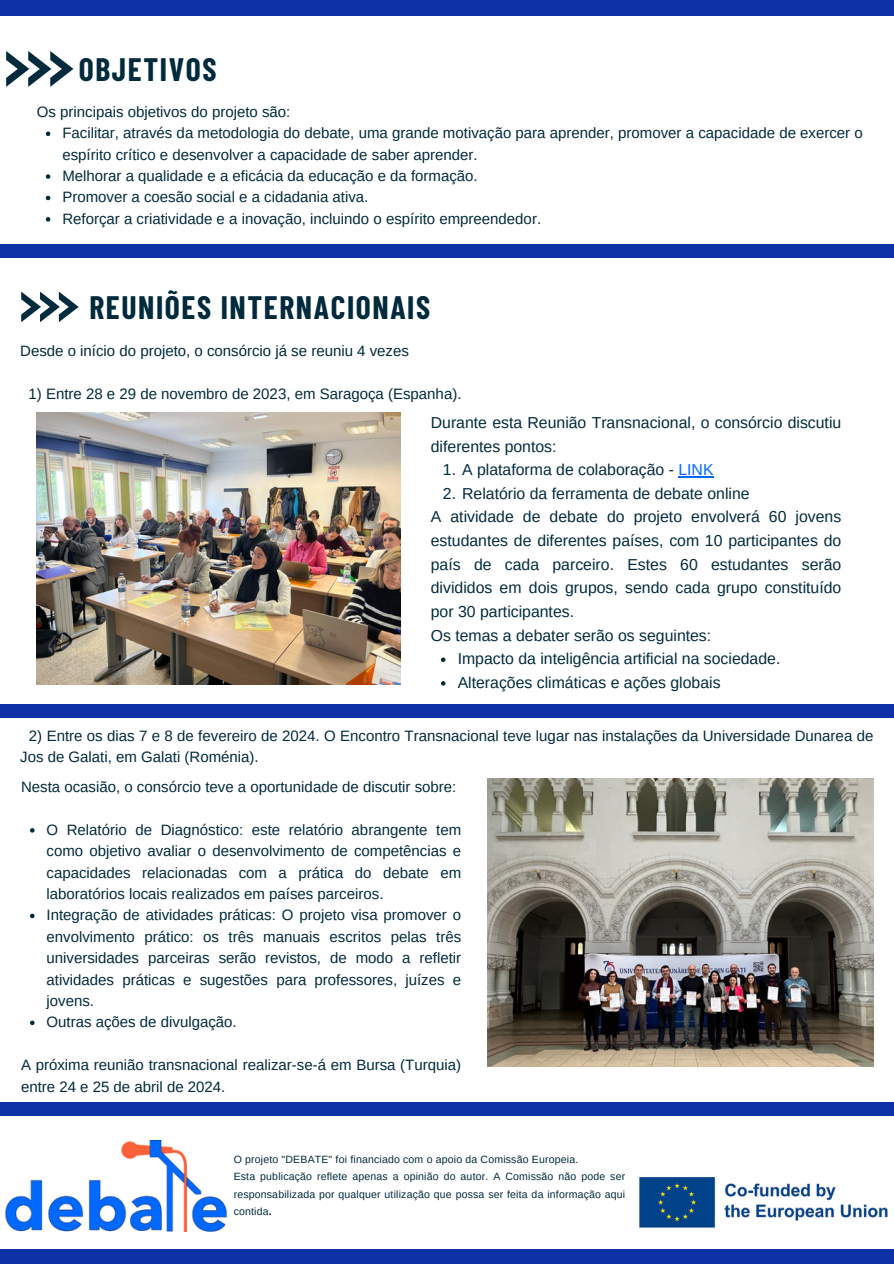
<style>
.page{position:relative;width:894px;height:1264px;background:#fff}
.page>*{position:absolute;margin:0;border:0;box-sizing:border-box;transform-origin:0 0}
.t1{font:700 31.65px "Barlow Condensed";letter-spacing:.05em;color:#022a3d}
.t2{font:15.75px/23.7px "Arimo";color:#022a3d}
.t3{font:15px/21.3px "Arimo";color:#022a3d}
.t4{font:10.5px/17.5px "Arimo";letter-spacing:.015em;color:#022a3d;text-align:justify}
.s1{color:#0168fd}
.s2{font-weight:700}
</style>
<div class="page">
<div style="left:0;top:0;width:893px;height:16px;background:#0e32a6"></div>
<div style="left:0;top:1249px;width:893px;height:14px;background:#0e32a6"></div>
<svg style="left:21px;top:291px;width:57px;height:31px"></svg>
<svg style="left:6px;top:51px;width:67px;height:36px"></svg>
<div style="left:0;top:244px;width:893px;height:14px;background:#0e32a6"></div>
<div style="left:0;top:704px;width:893px;height:13px;background:#0e32a6"></div>
<img style="left:5px;top:1140px;width:223px;height:91px">
<img style="left:639px;top:1177px;width:249px;height:51px">
<div style="left:0;top:1102px;width:893px;height:14px;background:#0e32a6"></div>
<img style="left:37px;top:412px;width:363px;height:272px">
<img style="left:487px;top:778px;width:386px;height:288px">
<svg style="left:30px;top:828px;width:5px;height:4px"></svg>
<svg style="left:30px;top:913px;width:5px;height:5px"></svg>
<svg style="left:30px;top:1020px;width:5px;height:5px"></svg>
<svg style="left:46px;top:131px;width:4px;height:5px"></svg>
<svg style="left:46px;top:174px;width:4px;height:5px"></svg>
<svg style="left:46px;top:196px;width:4px;height:4px"></svg>
<svg style="left:46px;top:217px;width:4px;height:4px"></svg>
<hr style="left:678px;top:476px;width:35px;height:1px;background:#0168fd">
<svg style="left:441px;top:657px;width:4px;height:5px"></svg>
<svg style="left:441px;top:681px;width:4px;height:4px"></svg>
<p class="t1" style="left:79px;top:49px;width:139px">OBJETIVOS</p>
<p class="t3" style="left:37px;top:101px;width:255px">Os principais objetivos do projeto são:</p>
<h2 class="t3" style="left:62px;top:122px;width:801px">Facilitar, através da metodologia do debate, uma grande motivação para aprender, promover a capacidade de exercer o espírito crítico e desenvolver a capacidade de saber aprender.</h2>
<p class="t3" style="left:62px;top:165px;width:417px">Melhorar a qualidade e a eficácia da educação e da formação.</p>
<p class="t3" style="left:62px;top:186px;width:307px">Promover a coesão social e a cidadania ativa.</p>
<h2 class="t3" style="left:62px;top:208px;width:480px">Reforçar a criatividade e a inovação, incluindo o espírito empreendedor.</h2>
<p class="t1" style="left:89px;top:287px;width:342px">REUNIÕES INTERNACIONAIS</p>
<p class="t3" style="left:20px;top:340px;width:390px">Desde o início do projeto, o consórcio já se reuniu 4 vezes</p>
<h1 class="t3" style="left:29px;top:383px;width:434px">1) Entre 28 e 29 de novembro de 2023, em Saragoça (Espanha).</h1>
<h2 class="t2" style="left:430px;top:410px;width:412px">Durante esta Reunião Transnacional, o consórcio discutiu diferentes pontos:</h2>
<p class="t2" style="left:443px;top:458px;width:272px">1. A plataforma de colaboração - <span class="s1">LINK</span></p>
<p class="t2" style="left:443px;top:481px;width:308px">2. Relatório da ferramenta de debate online</p>
<p class="t2" style="left:430px;top:505px;width:412px">A atividade de debate do projeto envolverá 60 jovens estudantes de diferentes países, com 10 participantes do país de cada parceiro. Estes 60 estudantes serão divididos em dois grupos, sendo cada grupo constituído por 30 participantes.<br>Os temas a debater serão os seguintes:</p>
<h2 class="t2" style="left:457px;top:647px;width:324px">Impacto da inteligência artificial na sociedade.</h2>
<p class="t2" style="left:457px;top:670px;width:264px">Alterações climáticas e ações globais</p>
<h2 class="t3" style="left:20px;top:725px;width:854px;text-indent:9px">2) Entre os dias 7 e 8 de fevereiro de 2024. O Encontro Transnacional teve lugar nas instalações da Universidade Dunarea de<br>Jos de Galati, em Galati (Roménia).</h2>
<p class="t3" style="left:21px;top:776px;width:437px">Nesta ocasião, o consórcio teve a oportunidade de discutir sobre:</p>
<h1 class="t3" style="left:47px;top:819px;width:416px;text-align:justify">O Relatório de Diagnóstico: este relatório abrangente tem como objetivo avaliar o desenvolvimento de competências e capacidades relacionadas com a prática do debate em laboratórios locais realizados em países parceiros.</h1>
<h2 class="t3" style="left:47px;top:904px;width:416px;text-align:justify">Integração de atividades práticas: O projeto visa promover o envolvimento prático: os três manuais escritos pelas três universidades parceiras serão revistos, de modo a refletir atividades práticas e sugestões para professores, juízes e jovens.</h2>
<h2 class="t3" style="left:47px;top:1011px;width:192px">Outras ações de divulgação.</h2>
<h2 class="t3" style="left:21px;top:1054px;width:441px">A próxima reunião transnacional realizar-se-á em Bursa (Turquia) entre 24 e 25 de abril de 2024.</h2>
<p class="t4" style="left:233px;top:1150px;width:346px">O projeto "DEBATE" foi financiado com o apoio da Comissão Europeia.</p>
<p class="t4" style="left:233px;top:1167px;width:393px">Esta publicação reflete apenas a opinião do autor. A Comissão não pode ser responsabilizada por qualquer utilização que possa ser feita da informação aqui contida<span class="s2">.</span></p>
</div>
